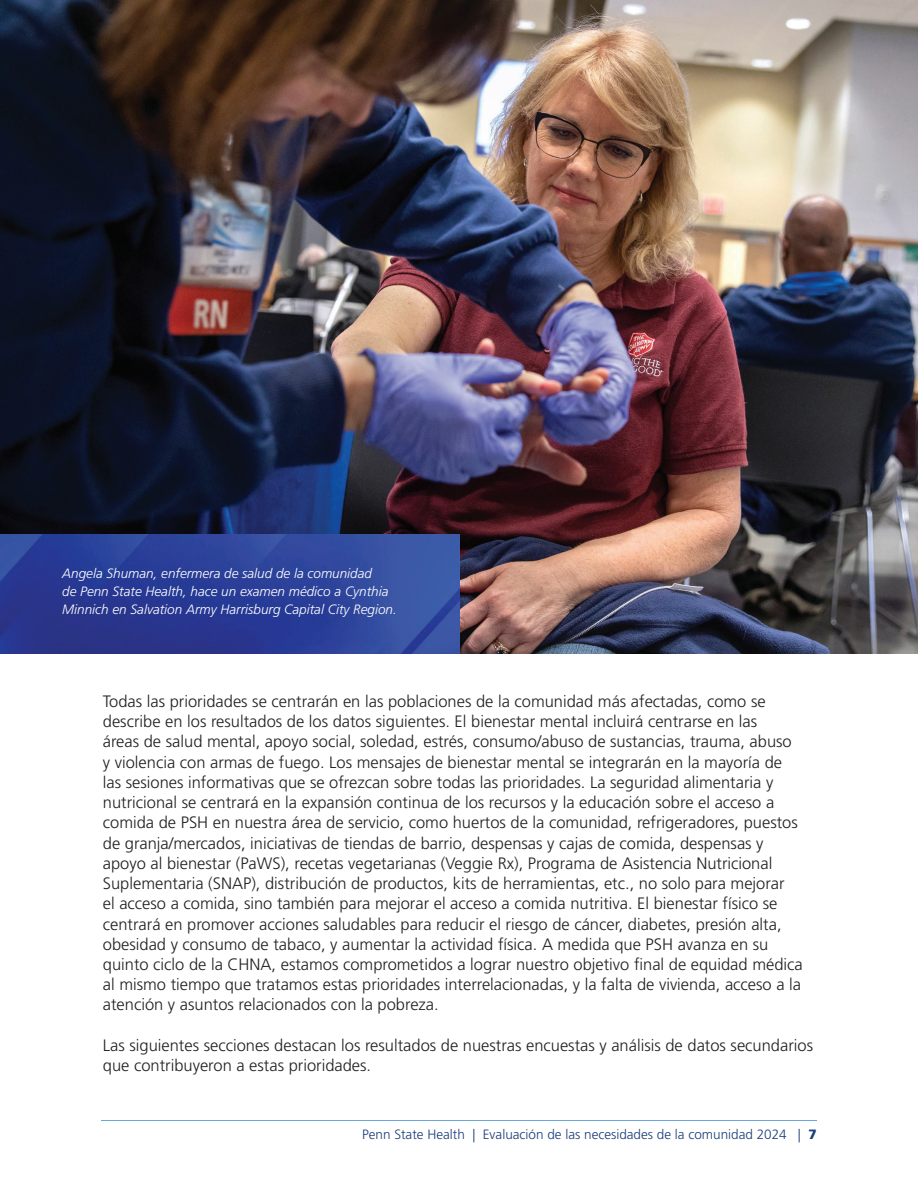
<style>
.page{position:relative;width:918px;height:1188px;background:#fff}
.page>*{position:absolute;margin:0;border:0;box-sizing:border-box;transform-origin:0 0}
.t1{font:300 16.5px/20.2px "Frutiger LT Std";color:#231f20}
.t2{font:italic 300 13.5px/18px "Frutiger LT Std";color:#fff}
.t3{font:300 13.5px "Frutiger LT Std";color:#1b3d7a}
.s1{font-weight:900}
</style>
<div class="page">
<hr style="left:101px;top:1120px;width:716px;height:1px;background:#67a8db">
<img style="left:0;top:0;width:918px;height:654px">
<img style="left:0;top:535px;width:459px;height:118px">
<p class="t2" style="left:62px;top:565px;width:336px">Angela Shuman, enfermera de salud de la comunidad<br>de Penn State Health, hace un examen médico a Cynthia<br>Minnich en Salvation Army Harrisburg Capital City Region.</p>
<p class="t1" style="left:103px;top:692px;width:701px">Todas las prioridades se centrarán en las poblaciones de la comunidad más afectadas, como se describe en los resultados de los datos siguientes. El bienestar mental incluirá centrarse en las<br>áreas de salud mental, apoyo social, soledad, estrés, consumo/abuso de sustancias, trauma, abuso y violencia con armas de fuego. Los mensajes de bienestar mental se integrarán en la mayoría de las sesiones informativas que se ofrezcan sobre todas las prioridades. La seguridad alimentaria y nutricional se centrará en la expansión continua de los recursos y la educación sobre el acceso a comida de PSH en nuestra área de servicio, como huertos de la comunidad, refrigeradores, puestos de granja/mercados, iniciativas de tiendas de barrio, despensas y cajas de comida, despensas y apoyo al bienestar (PaWS), recetas vegetarianas (Veggie Rx), Programa de Asistencia Nutricional Suplementaria (SNAP), distribución de productos, kits de herramientas, etc., no solo para mejorar<br>el acceso a comida, sino también para mejorar el acceso a comida nutritiva. El bienestar físico se centrará en promover acciones saludables para reducir el riesgo de cáncer, diabetes, presión alta, obesidad y consumo de tabaco, y aumentar la actividad física. A medida que PSH avanza en su quinto ciclo de la CHNA, estamos comprometidos a lograr nuestro objetivo final de equidad médica al mismo tiempo que tratamos estas prioridades interrelacionadas, y la falta de vivienda, acceso a la atención y asuntos relacionados con la pobreza.</p>
<p class="t1" style="left:103px;top:1036px;width:712px">Las siguientes secciones destacan los resultados de nuestras encuestas y análisis de datos secundarios que contribuyeron a estas prioridades.</p>
<p class="t3" style="left:362px;top:1129px;width:456px">Penn State Health | Evaluación de las necesidades de la comunidad 2024 | <span class="s1">7</span></p>
</div>
